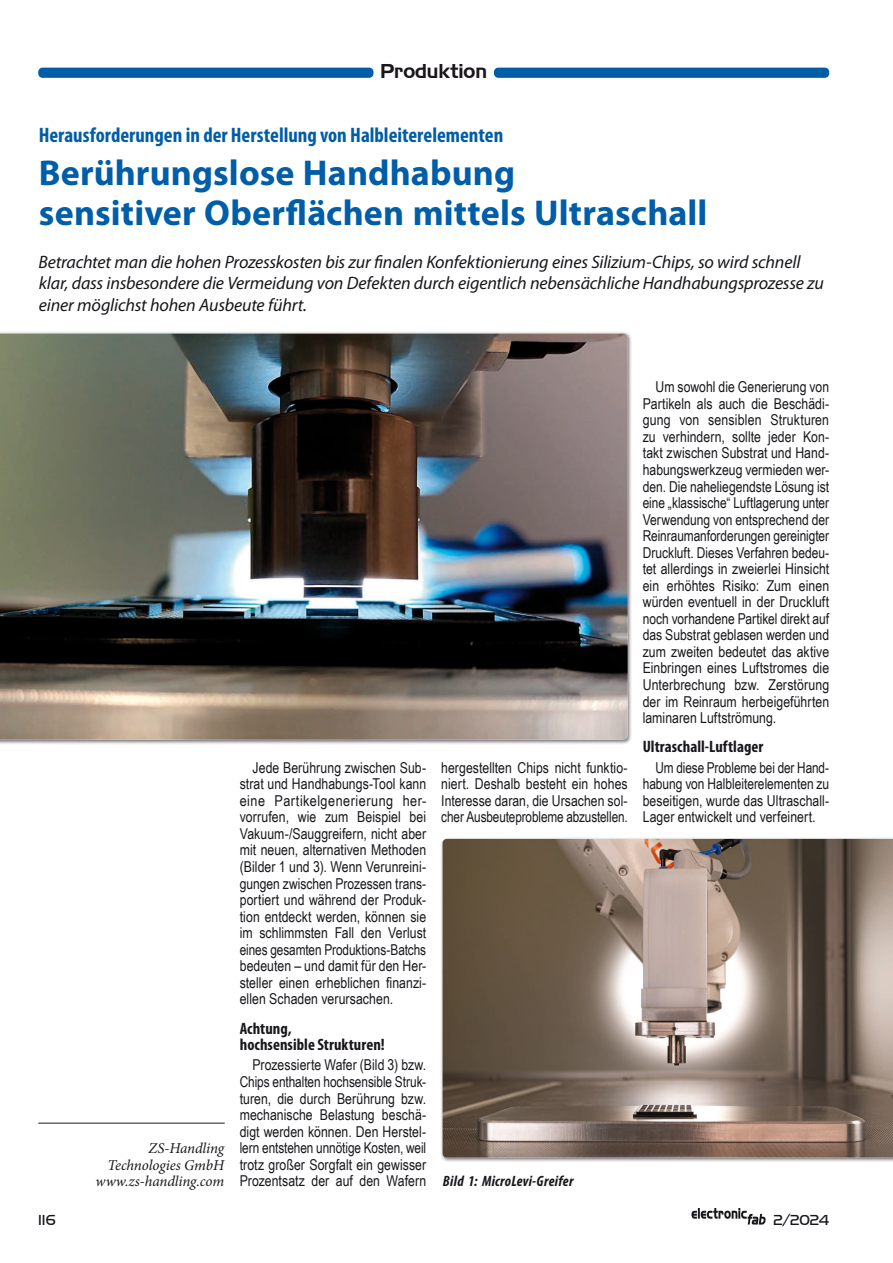
<style>
.page{position:relative;width:893px;height:1263px;background:#fff}
.page>*{position:absolute;margin:0;border:0;box-sizing:border-box;transform-origin:0 0}
.t1{font:700 36px/39.6px "Myriad Pro";letter-spacing:.005em;color:#005da8}
.t2{font:700 condensed 21px "Myriad Pro";color:#005da8}
.t3{font:19.5px "Handel Gothic BT";letter-spacing:-.005em;color:#1a171c}
.t4{font:italic 18px/21.6px "Myriad Pro";letter-spacing:-.01em;color:#1a171c}
.t5{font:700 condensed 16.5px/16.5px "Myriad Pro";letter-spacing:.005em;color:#1a171c}
.t6{font:15px/16.5px "Arial Narrow";color:#1a171c;text-align:justify}
.t7{font:15px/16.5px "Arial Narrow";color:#1a171c;text-align:justify;scale:.96 1}
.t8{font:italic 15px/16.5px "Minion Pro";letter-spacing:-.01em;color:#1a171c;text-align:right}
.t9{font:italic 700 condensed 15px "Myriad Pro";letter-spacing:.02em;color:#1a171c}
.t10{font:15px "Handel Got D Ligh";color:#1a171c}
</style>
<div class="page">
<svg style="left:691px;top:1208px;width:75px;height:17px"></svg>
<div style="left:0;top:332px;width:632px;height:413px;background:#1a171c;opacity:.6"></div>
<img style="left:0;top:334px;width:628px;height:406px">
<div style="left:440px;top:837px;width:453px;height:325px;background:#1a171c;opacity:.6"></div>
<img style="left:442px;top:839px;width:451px;height:318px">
<hr style="left:38px;top:1123px;width:187px;height:1px;background:#1a171c">
<div style="left:38px;top:68px;width:335px;height:10px;background:#005da8;border-radius:4px"></div>
<div style="left:494px;top:68px;width:335px;height:10px;background:#005da8;border-radius:4px"></div>
<h3 class="t3" style="left:380px;top:59px;width:108px">Produktion</h3>
<h2 class="t2" style="left:39px;top:122px;width:466px">Herausforderungen in der Herstellung von Halbleiterelementen</h2>
<h1 class="t1" style="left:39px;top:152px;width:670px">Berührungslose Handhabung<br>sensitiver Oberflächen mittels Ultraschall</h1>
<p class="t4" style="left:38px;top:250px;width:787px">Betrachtet man die hohen Prozesskosten bis zur finalen Konfektionierung eines Silizium-Chips, so wird schnell klar, dass insbesondere die Vermeidung von Defekten durch eigentlich nebensächliche Handhabungsprozesse zu einer möglichst hohen Ausbeute führt.</p>
<p class="t8" style="left:96px;top:1140px;width:130px">ZS-Handling<br>Technologies GmbH www.zs-handling.com</p>
<p class="t6" style="left:240px;top:759px;width:188px;text-indent:13px">Jede Berührung zwischen Sub&shy;strat und Handhabungs-Tool kann eine Partikelgenerierung her&shy;vorrufen, wie zum Beispiel bei Vakuum-/Sauggreifern, nicht aber mit neuen, alternativen Methoden (Bilder 1 und 3). Wenn Verunreini&shy;gungen zwischen Prozessen trans&shy;portiert und während der Produk&shy;tion entdeckt werden, können sie im schlimmsten Fall den Verlust eines gesamten Produktions-Batchs bedeuten – und damit für den Her&shy;steller einen erheblichen finanzi&shy;ellen Schaden verursachen.</p>
<p class="t5" style="left:240px;top:1019px;width:147px">Achtung,<br>hochsensible Strukturen!</p>
<p class="t6" style="left:240px;top:1056px;width:188px;text-indent:13px">Prozessierte Wafer (Bild 3) bzw.<br>Chips enthalten hochsensible Struk&shy;turen, die durch Berührung bzw. mechanische Belastung beschä&shy;digt werden können. Den Herstel&shy;lern entstehen unnötige Kosten, weil trotz großer Sorgfalt ein gewisser Prozentsatz der auf den Wafern</p>
<p class="t6" style="left:441px;top:759px;width:188px">hergestellten Chips nicht funktio&shy;niert. Deshalb besteht ein hohes Interesse daran, die Ursachen sol&shy;cher Ausbeuteprobleme abzustellen.</p>
<p class="t9" style="left:443px;top:1172px;width:132px">Bild 1: MicroLevi-Greifer</p>
<p class="t6" style="left:643px;top:378px;width:188px;text-indent:13px">Um sowohl die Generierung von Partikeln als auch die Beschädi&shy;gung von sensiblen Strukturen zu verhindern, sollte jeder Kon&shy;takt zwischen Substrat und Hand&shy;habungswerkzeug vermieden wer&shy;den. Die naheliegendste Lösung ist eine „klassische“ Luftlagerung unter Verwendung von entsprechend der Reinraumanforderungen gereinigter Druckluft. Dieses Verfahren bedeu&shy;tet allerdings in zweierlei Hinsicht ein erhöhtes Risiko: Zum einen würden eventuell in der Druckluft noch vorhandene Partikel direkt auf das Substrat geblasen werden und zum zweiten bedeutet das aktive Einbringen eines Luftstromes die Unterbrechung bzw. Zerstörung der im Reinraum herbeigeführten laminaren Luftströmung.</p>
<p class="t5" style="left:643px;top:738px;width:122px">Ultraschall-Luftlager</p>
<p class="t7" style="left:643px;top:759px;width:196px;text-indent:13px">Um diese Probleme bei der Hand&shy;habung von Halbleiterelementen zu beseitigen, wurde das Ultraschall-Lager entwickelt und verfeinert.</p>
<p class="t10" style="left:38px;top:1211px;width:19px">116</p>
<p class="t10" style="left:774px;top:1211px;width:57px">2/2024</p>
</div>
